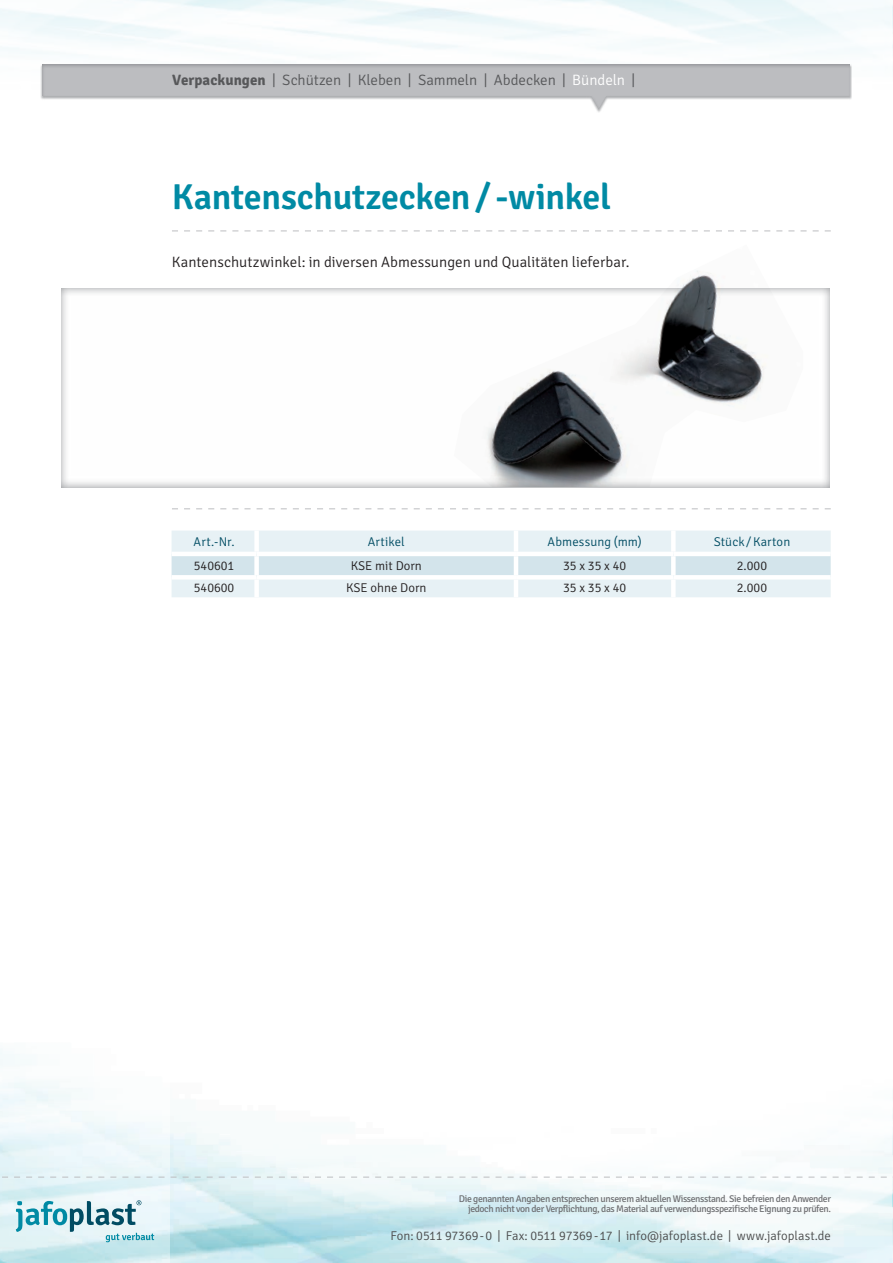
<style>
.page{position:relative;width:893px;height:1263px;background:#fff}
.page>*{position:absolute;margin:0;border:0;box-sizing:border-box;transform-origin:0 0}
.t1{font:600 36px "Signika";letter-spacing:-.01em;color:#008aa4}
.t2{font:300 15px "Signika";color:#231f20}
.t3{font:300 15px "Signika";letter-spacing:-.005em;color:#57585a}
.t4{font:300 12.75px "Signika";color:#4b4c4d}
.t5{font:300 12.75px "Signika";color:#231f20}
.t6{font:300 12.75px "Signika";letter-spacing:.01em;color:#004c63}
.t7{font:9.75px/10.5px "Signika";letter-spacing:-.04em;color:#6d6e71;text-align:right}
.s1{font-weight:700}
.s2{color:#fff}
</style>
<div class="page">
<svg style="left:0;top:1177px;width:893px;height:1px"></svg>
<svg style="left:172px;top:230px;width:659px;height:1px"></svg>
<svg style="left:172px;top:508px;width:659px;height:1px"></svg>
<svg style="left:172px;top:530px;width:659px;height:67px;background:#e0edf1"></svg>
<div style="left:254px;top:530px;width:5px;height:22px;background:#fff"></div>
<hr style="left:514px;top:530px;width:4px;height:22px;background:#fff">
<div style="left:671px;top:530px;width:5px;height:22px;background:#fff"></div>
<hr style="left:172px;top:552px;width:85px;height:4px;background:#fff">
<hr style="left:257px;top:552px;width:259px;height:4px;background:#fff">
<div style="left:254px;top:556px;width:5px;height:19px;background:#fff"></div>
<hr style="left:516px;top:552px;width:157px;height:4px;background:#fff">
<hr style="left:514px;top:556px;width:4px;height:19px;background:#fff">
<hr style="left:673px;top:552px;width:158px;height:4px;background:#fff">
<div style="left:671px;top:556px;width:5px;height:19px;background:#fff"></div>
<div style="left:172px;top:575px;width:85px;height:5px;background:#fff"></div>
<div style="left:257px;top:575px;width:259px;height:5px;background:#fff"></div>
<div style="left:254px;top:580px;width:5px;height:17px;background:#fff"></div>
<div style="left:516px;top:575px;width:157px;height:5px;background:#fff"></div>
<hr style="left:514px;top:580px;width:4px;height:17px;background:#fff">
<div style="left:673px;top:575px;width:158px;height:5px;background:#fff"></div>
<div style="left:671px;top:580px;width:5px;height:17px;background:#fff"></div>
<svg style="left:61px;top:286px;width:769px;height:202px"></svg>
<img style="left:436px;top:244px;width:18px;height:243px">
<img style="left:454px;top:244px;width:349px;height:243px">
<svg style="left:16px;top:1200px;width:138px;height:42px;background:#afd3db"></svg>
<div style="left:41px;top:64px;width:811px;height:49px;background:#fff"></div>
<div style="left:42px;top:63px;width:810px;height:48px;background:#939598;opacity:.5"></div>
<h2 class="t3" style="left:172px;top:72px;width:464px"><span class="s1">Verpackungen</span> | Schützen | Kleben | Sammeln | Abdecken | <span class="s2">Bündeln</span> |</h2>
<h1 class="t1" style="left:172px;top:176px;width:441px">Kantenschutzecken/ -winkel</h1>
<h2 class="t2" style="left:172px;top:253px;width:459px">Kantenschutzwinkel: in diversen Abmessungen und Qualitäten lieferbar.</h2>
<h3 class="t6" style="left:194px;top:534px;width:42px">Art.-Nr.</h3>
<h3 class="t6" style="left:368px;top:534px;width:39px">Artikel</h3>
<h3 class="t6" style="left:548px;top:534px;width:96px">Abmessung (mm)</h3>
<h3 class="t6" style="left:714px;top:534px;width:78px">Stück /Karton</h3>
<h3 class="t5" style="left:194px;top:558px;width:42px">540601</h3>
<h3 class="t5" style="left:351px;top:558px;width:73px">KSE mit Dorn</h3>
<h3 class="t5" style="left:563px;top:558px;width:65px">35 x 35 x 40</h3>
<h3 class="t5" style="left:737px;top:558px;width:32px">2.000</h3>
<h3 class="t5" style="left:194px;top:581px;width:42px">540600</h3>
<h3 class="t5" style="left:346px;top:581px;width:82px">KSE ohne Dorn</h3>
<h3 class="t5" style="left:563px;top:581px;width:65px">35 x 35 x 40</h3>
<h3 class="t5" style="left:737px;top:581px;width:32px">2.000</h3>
<p class="t7" style="left:459px;top:1193px;width:374px">Die genannten Angaben entsprechen unserem aktuellen Wissensstand. Sie befreien den Anwender jedoch nicht von der Verpflichtung, das Material auf verwendungsspezifische Eignung zu prüfen.</p>
<h3 class="t4" style="left:390px;top:1228px;width:442px">Fon: 0511 97369-0 | Fax: 0511 97369-17 | info@jafoplast.de | www.jafoplast.de</h3>
</div>
